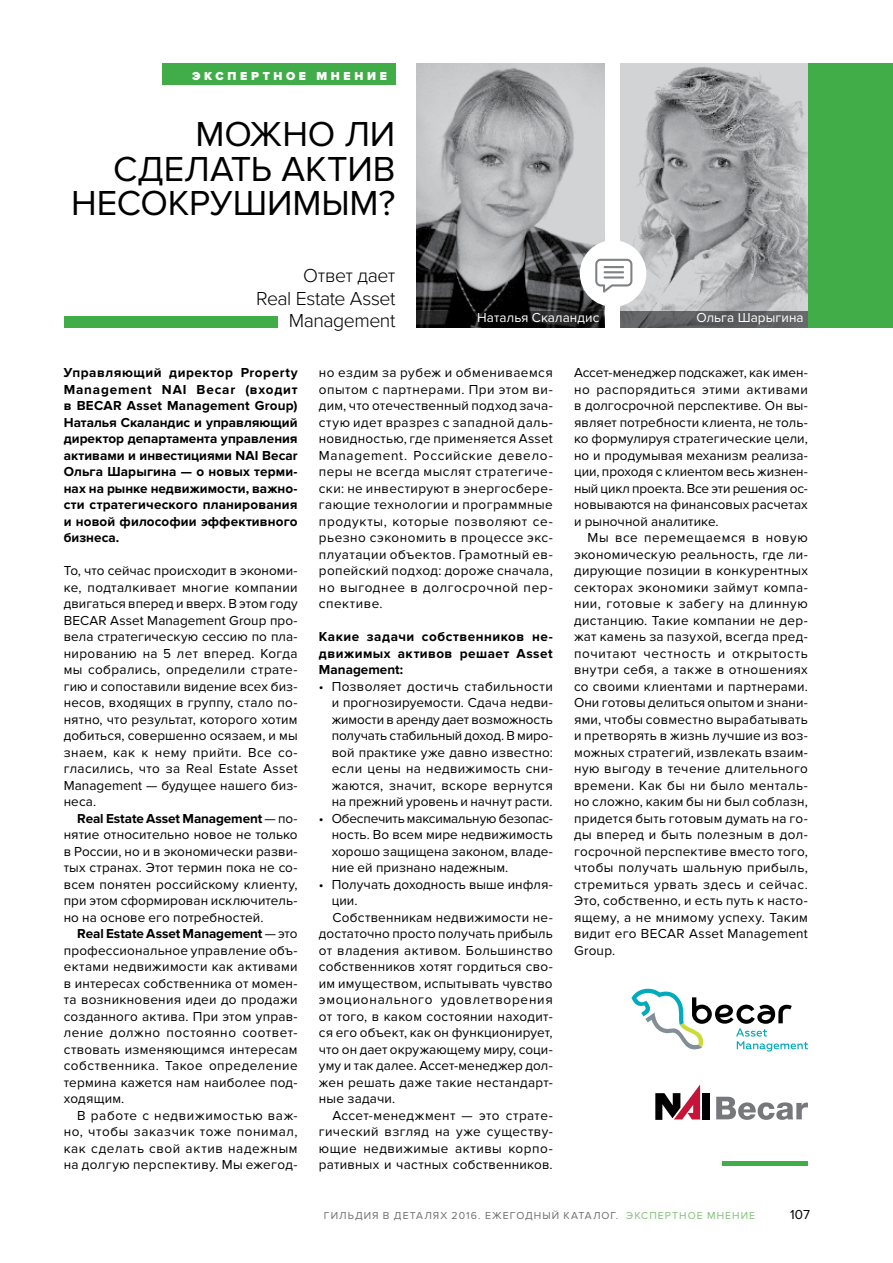
<style>
.page{position:relative;width:893px;height:1263px;background:#fff}
.page>*{position:absolute;margin:0;border:0;box-sizing:border-box;transform-origin:0 0}
.t1{font:36px/34.5px "Proxima Nova";letter-spacing:-.005em;color:#000;text-align:right}
.t2{font:300 19.5px/22.5px "Proxima Nova";letter-spacing:-.025em;color:#000;text-align:right}
.t3{font:13.5px/16.5px "Proxima Nova";letter-spacing:.015em;color:#000;text-align:justify}
.t4{font:700 13.5px/16.5px "Proxima Nova";letter-spacing:.015em;color:#000;text-align:justify}
.t5{font:13.5px "Proxima Nova";letter-spacing:.005em;color:#fff}
.t6{font:13.5px "Proxima Nova";letter-spacing:.055em;color:#000}
.t7{font:13.5px "Proxima Nova";letter-spacing:.035em;color:#000}
.t8{font:900 12px "Proxima Nova";letter-spacing:.305em;color:#fff}
.t9{font:10.5px "Proxima Nova";letter-spacing:.1em;color:#6d6e71}
.t10{font:10.5px "Proxima Nova";color:#82c078}
.s1{font-weight:700}
.s2{color:#82c078}
</style>
<div class="page">
<div style="left:808px;top:64px;width:85px;height:264px;background:#40ad49"></div>
<img style="left:621px;top:64px;width:187px;height:247px">
<img style="left:417px;top:64px;width:187px;height:247px">
<div style="left:162px;top:64px;width:233px;height:21px;background:#41ad48"></div>
<svg style="left:631px;top:989px;width:177px;height:63px"></svg>
<div style="left:64px;top:317px;width:213px;height:11px;background:#41ad48"></div>
<svg style="left:716px;top:1097px;width:92px;height:23px"></svg>
<div style="left:702px;top:1093px;width:7px;height:26px;background:#000"></div>
<svg style="left:655px;top:1084px;width:45px;height:36px"></svg>
<svg style="left:417px;top:311px;width:187px;height:17px;background:#121213"></svg>
<div style="left:621px;top:311px;width:187px;height:17px;background:#5f6061"></div>
<hr style="left:723px;top:1161px;width:85px;height:4px;background:#41ad48">
<div style="left:580px;top:240px;width:66px;height:67px;background:#fff;border-radius:50%"></div>
<svg style="left:595px;top:259px;width:37px;height:34px"></svg>
<hr style="left:604px;top:266px;width:20px;height:2px;background:#808284">
<hr style="left:604px;top:271px;width:20px;height:2px;background:#808284">
<hr style="left:604px;top:276px;width:20px;height:3px;background:#808284">
<p class="t8" style="left:192px;top:69px;width:196px">ЭКСПЕРТНОЕ МНЕНИЕ</p>
<h1 class="t1" style="left:71px;top:118px;width:326px">МОЖНО ЛИ<br>СДЕЛАТЬ АКТИВ<br>НЕСОКРУШИМЫМ?</h1>
<h2 class="t2" style="left:256px;top:265px;width:141px">Ответ дает<br>Real Estate Asset<br>Management</h2>
<p class="t5" style="left:477px;top:310px;width:124px">Наталья Скаландис</p>
<p class="t5" style="left:696px;top:310px;width:109px">Ольга Шарыгина</p>
<p class="t4" style="left:64px;top:365px;width:235px">Управляющий директор Property Management NAI Becar (входит в BECAR Asset Management Group)<br>Наталья Скаландис и управляющий директор департамента управления активами и инвестициями NAI Becar Ольга Шарыгина — о новых терми&shy;нах на рынке недвижимости, важно&shy;сти стратегического планирования и новой философии эффективного бизнеса.</p>
<p class="t3" style="left:64px;top:563px;width:235px">То, что сейчас происходит в экономи&shy;ке, подталкивает многие компании двигаться вперед и вверх. В этом году BECAR Asset Management Group про&shy;вела стратегическую сессию по пла&shy;нированию на 5 лет вперед. Когда мы собрались, определили страте&shy;гию и сопоставили видение всех биз&shy;несов, входящих в группу, стало по&shy;нятно, что результат, которого хотим добиться, совершенно осязаем, и мы знаем, как к нему прийти. Все со&shy;гласились, что за Real Estate Asset Management — будущее нашего биз&shy;неса.</p>
<p class="t3" style="left:64px;top:810px;width:235px;text-indent:14px"><span class="s1">Real Estate Asset Management</span> — по&shy;нятие относительно новое не только в России, но и в экономически разви&shy;тых странах. Этот термин пока не со&shy;всем понятен российскому клиенту, при этом сформирован исключитель&shy;но на основе его потребностей.</p>
<p class="t3" style="left:64px;top:926px;width:235px;text-indent:14px"><span class="s1">Real Estate Asset Management</span> — это профессиональное управление объ&shy;ектами недвижимости как активами в интересах собственника от момен&shy;та возникновения идеи до продажи созданного актива. При этом управ&shy;ление должно постоянно соответ&shy;ствовать изменяющимся интересам собственника. Такое определение термина кажется нам наиболее под&shy;ходящим.</p>
<p class="t3" style="left:64px;top:1107px;width:235px;text-indent:14px">В работе с недвижимостью важ&shy;но, чтобы заказчик тоже понимал, как сделать свой актив надежным на долгую перспективу. Мы ежегод-</p>
<p class="t3" style="left:319px;top:365px;width:235px">но ездим за рубеж и обмениваемся опытом с партнерами. При этом ви&shy;дим, что отечественный подход зача&shy;стую идет вразрез с западной даль&shy;новидностью, где применяется Asset Management. Российские девело&shy;перы не всегда мыслят стратегиче&shy;ски: не инвестируют в энергосбере&shy;гающие технологии и программные продукты, которые позволяют се&shy;рьезно сэкономить в процессе экс&shy;плуатации объектов. Грамотный ев&shy;ропейский подход: дороже сначала, но выгоднее в долгосрочной пер&shy;спективе.</p>
<p class="t4" style="left:319px;top:629px;width:235px">Какие задачи собственников не&shy;движимых активов решает Asset Management:</p>
<p class="t3" style="left:332px;top:678px;width:223px;text-indent:-13px">• Позволяет достичь стабильности и прогнозируемости. Сдача недви&shy;жимости в аренду дает возможность получать стабильный доход. В миро&shy;вой практике уже давно известно: если цены на недвижимость сни&shy;жаются, значит, вскоре вернутся на прежний уровень и начнут расти.</p>
<p class="t3" style="left:332px;top:810px;width:223px;text-indent:-13px">• Обеспечить максимальную безопас&shy;ность. Во всем мире недвижимость хорошо защищена законом, владе&shy;ние ей признано надежным.</p>
<p class="t3" style="left:319px;top:876px;width:235px">• Получать доходность выше инфля-</p>
<p class="t3" style="left:332px;top:892px;width:27px">ции.</p>
<p class="t3" style="left:332px;top:909px;width:222px">Собственникам недвижимости не-</p>
<p class="t3" style="left:319px;top:925px;width:235px">достаточно просто получать прибыль</p>
<p class="t3" style="left:319px;top:942px;width:235px">от владения активом. Большинство</p>
<p class="t3" style="left:319px;top:958px;width:235px">собственников хотят гордиться сво-</p>
<p class="t3" style="left:319px;top:975px;width:235px">им имуществом, испытывать чувство</p>
<p class="t6" style="left:319px;top:992px;width:235px">эмоционального удовлетворения</p>
<p class="t3" style="left:319px;top:1008px;width:235px">от того, в каком состоянии находит-</p>
<p class="t3" style="left:319px;top:1024px;width:235px">ся его объект, как он функционирует,</p>
<p class="t3" style="left:319px;top:1041px;width:235px">что он дает окружающему миру, соци-</p>
<p class="t3" style="left:319px;top:1057px;width:235px">уму и так далее. Ассет-менеджер дол-</p>
<p class="t3" style="left:319px;top:1074px;width:235px">жен решать даже такие нестандарт-</p>
<p class="t3" style="left:319px;top:1090px;width:78px">ные задачи.</p>
<p class="t3" style="left:332px;top:1107px;width:222px">Ассет-менеджмент — это страте-</p>
<p class="t3" style="left:319px;top:1123px;width:235px">гический взгляд на уже существу-</p>
<p class="t7" style="left:319px;top:1140px;width:235px">ющие недвижимые активы корпо-</p>
<p class="t3" style="left:319px;top:1156px;width:235px">ративных и частных собственников.</p>
<p class="t3" style="left:574px;top:364px;width:235px">Ассет-менеджер подскажет, как имен&shy;но распорядиться этими активами в долгосрочной перспективе. Он вы&shy;являет потребности клиента, не толь&shy;ко формулируя стратегические цели, но и продумывая механизм реализа&shy;ции, проходя с клиентом весь жизнен&shy;ный цикл проекта. Все эти решения ос&shy;новываются на финансовых расчетах и рыночной аналитике.</p>
<p class="t3" style="left:574px;top:529px;width:235px;text-indent:14px">Мы все перемещаемся в новую экономическую реальность, где ли&shy;дирующие позиции в конкурентных секторах экономики займут компа&shy;нии, готовые к забегу на длинную дистанцию. Такие компании не дер&shy;жат камень за пазухой, всегда пред&shy;почитают честность и открытость внутри себя, а также в отношениях со своими клиентами и партнерами.<br>Они готовы делиться опытом и знани&shy;ями, чтобы совместно вырабатывать и претворять в жизнь лучшие из воз&shy;можных стратегий, извлекать взаим&shy;ную выгоду в течение длительного времени. Как бы ни было менталь&shy;но сложно, каким бы ни был соблазн, придется быть готовым думать на го&shy;ды вперед и быть полезным в дол&shy;госрочной перспективе вместо того, чтобы получать шальную прибыль, стремиться урвать здесь и сейчас.<br>Это, собственно, и есть путь к насто&shy;ящему, а не мнимому успеху. Таким видит его BECAR Asset Management Group.</p>
<p class="t9" style="left:324px;top:1209px;width:311px">ГИЛЬДИЯ В ДЕТАЛЯХ 2016. ЕЖЕГОДНЫЙ КАТАЛОГ. <span class="s2">экспертное</span></p>
<p class="t10" style="left:707px;top:1209px;width:9px">мнение</p>
<p class="t3" style="left:790px;top:1207px;width:21px">107</p>
</div>
